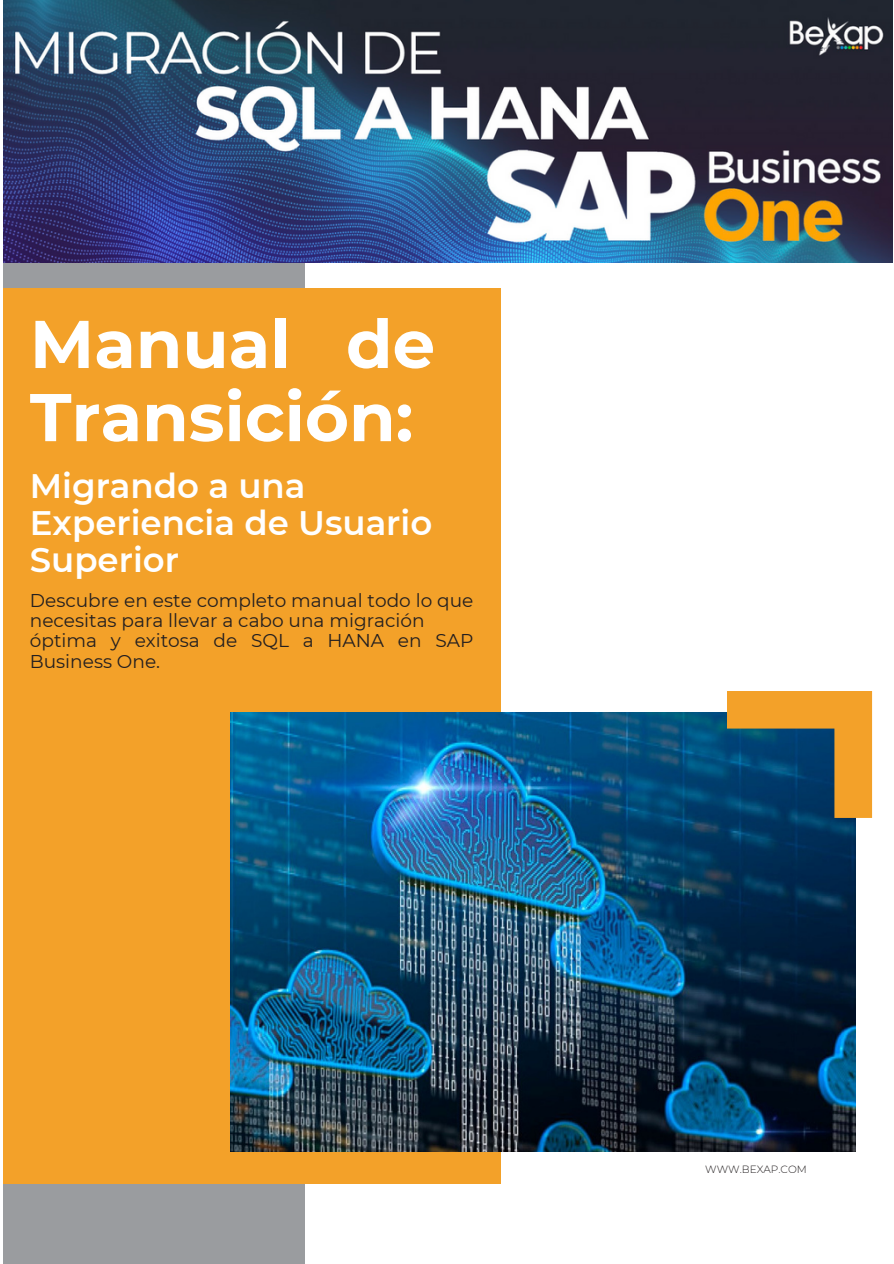
<style>
.page{position:relative;width:894px;height:1264px;background:#fff}
.page>*{position:absolute;margin:0;border:0;box-sizing:border-box;transform-origin:0 0}
.t1{font:700 67.35px/73.2px "Montserrat";color:#fff}
.t2{font:600 33.9px/37.2px "Montserrat";color:#fff}
.t3{font:18.45px/20.2px "Montserrat";color:#231f20}
.t4{font:300 10.5px "Montserrat";color:#231f20}
</style>
<div class="page">
<div style="left:3px;top:0;width:302px;height:1263px;background:#9a9c9f"></div>
<div style="left:3px;top:289px;width:498px;height:894px;background:#f3a129"></div>
<img style="left:3px;top:0;width:889px;height:262px">
<img style="left:230px;top:713px;width:625px;height:438px">
<svg style="left:726px;top:691px;width:145px;height:127px;background:#736d4e"></svg>
<p class="t1" style="left:30px;top:307px;width:406px">Manual de<br>Transición:</p>
<p class="t2" style="left:30px;top:467px;width:404px">Migrando a una<br>Experiencia de Usuario<br>Superior</p>
<h3 class="t3" style="left:30px;top:590px;width:445px">Descubre en este completo manual todo lo que necesitas para llevar a cabo una migración óptima y exitosa de SQL a HANA en SAP Business One.</h3>
<p class="t4" style="left:705px;top:1162px;width:103px">WWW.BEXAP.COM</p>
</div>
